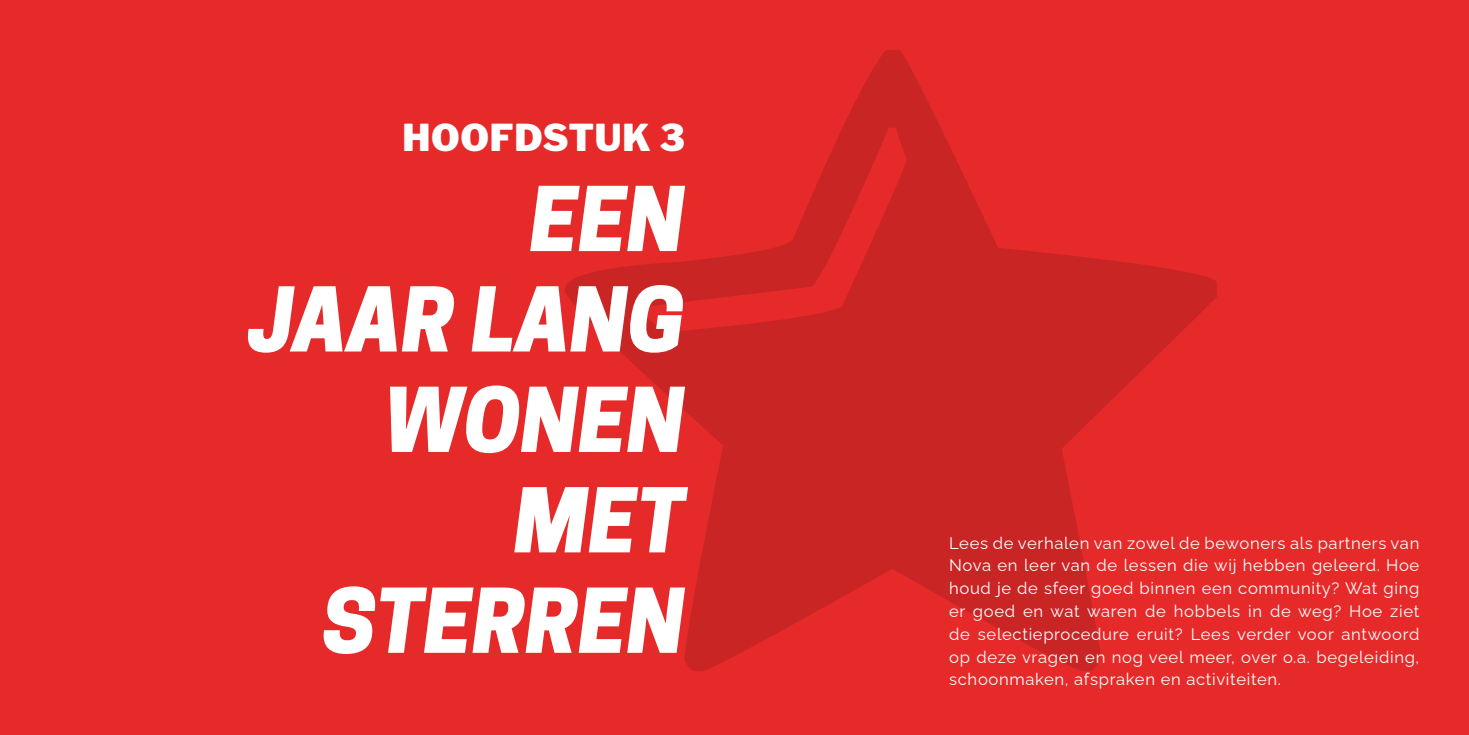
<style>
.page{position:relative;width:1469px;height:735px;background:#fff}
.page>*{position:absolute;margin:0;border:0;box-sizing:border-box;transform-origin:0 0}
.t1{font:italic 800 83.65px/100.3px "Cooper Hewitt";color:#fff;text-align:right}
.t2{font:900 36.75px "Libre Franklin";letter-spacing:.02em;color:#fff}
.t3{font:16.62px/22.8px "Raleway";letter-spacing:.04em;color:#fff;text-align:justify}
</style>
<div class="page">
<div style="left:0;top:0;width:1468px;height:734px;background:#e62a2a"></div>
<h2 class="t2" style="left:402px;top:109px;width:284px">HOOFDSTUK 3</h2>
<h1 class="t1" style="left:248px;top:170px;width:438px">EEN<br>JAAR LANG<br>WONEN<br>MET<br>STERREN</h1>
<p class="t3" style="left:949px;top:529px;width:472px">Lees de verhalen van zowel de bewoners als partners van Nova en leer van de lessen die wij hebben geleerd. Hoe houd je de sfeer goed binnen een community? Wat ging er goed en wat waren de hobbels in de weg? Hoe ziet de selectieprocedure eruit? Lees verder voor antwoord op deze vragen en nog veel meer, over o.a. begeleiding, schoonmaken, afspraken en activiteiten.</p>
</div>
